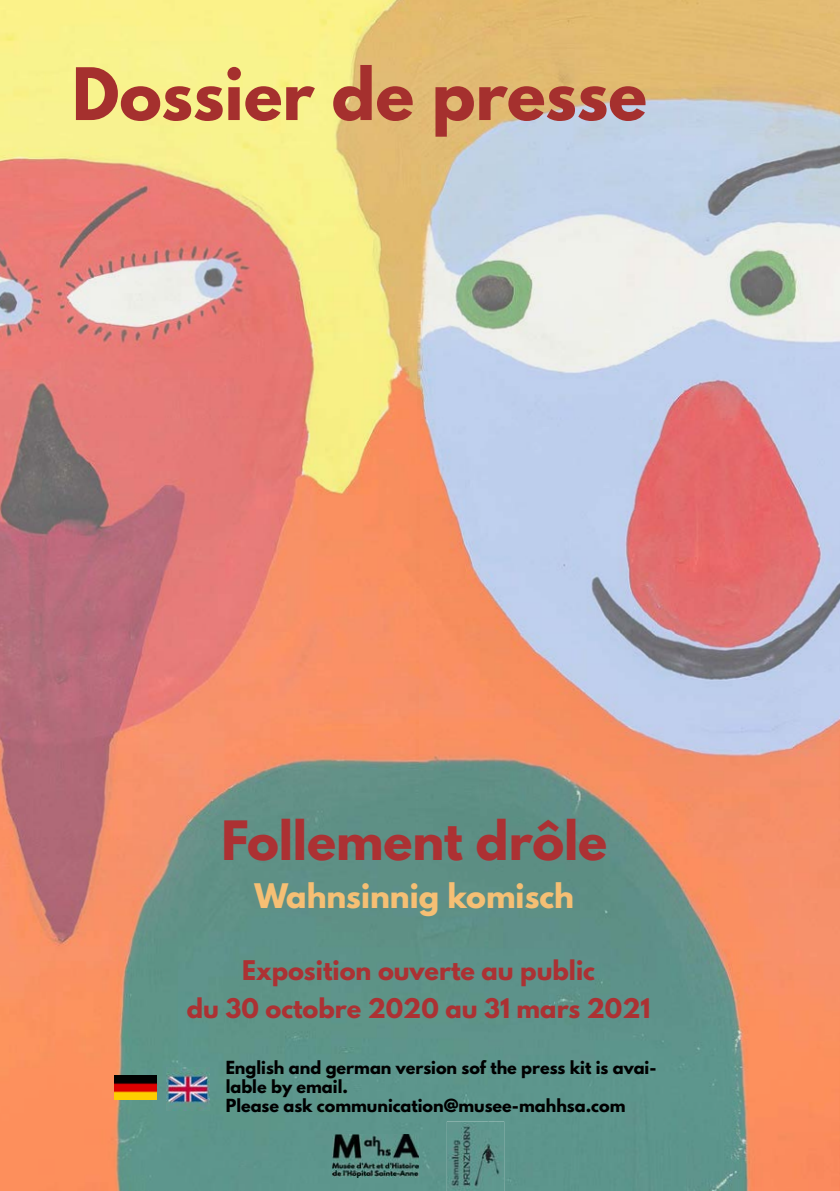
<style>
.page{position:relative;width:840px;height:1191px;background:#fff}
.page>*{position:absolute;margin:0;border:0;box-sizing:border-box;transform-origin:0 0}
.t1{font:700 64px "League Spartan";color:#a5302e}
.t2{font:700 48px "League Spartan";color:#ac3133}
.t3{font:700 30px "League Spartan";color:#f6bf74}
.t4{font:700 24px/38px "League Spartan";color:#ac3133;text-align:center}
.t5{font:700 16px/19.2px "League Spartan";color:#000}
</style>
<div class="page">
<img style="left:0;top:0;width:420px;height:417px">
<img style="left:420px;top:0;width:419px;height:419px">
<img style="left:0;top:417px;width:421px;height:422px">
<img style="left:418px;top:419px;width:421px;height:422px">
<img style="left:0;top:839px;width:489px;height:352px">
<img style="left:487px;top:841px;width:352px;height:350px">
<img style="left:446px;top:1121px;width:58px;height:70px">
<img style="left:167px;top:1067px;width:42px;height:43px">
<img style="left:333px;top:1134px;width:85px;height:43px">
<img style="left:115px;top:1075px;width:41px;height:24px">
<h1 class="t1" style="left:72px;top:44px;width:576px">Dossier de presse</h1>
<h2 class="t2" style="left:221px;top:802px;width:387px">Follement drôle</h2>
<h3 class="t3" style="left:254px;top:872px;width:321px">Wahnsinnig komisch</h3>
<h3 class="t4" style="left:187px;top:951px;width:465px">Exposition ouverte au public<br>du 30 octobre 2020 au 31 mars 2021</h3>
<p class="t5" style="left:225px;top:1057px;width:432px">English and german version sof the press kit is avai&shy;lable by email.<br>Please ask communication@musee-mahhsa.com</p>
</div>
